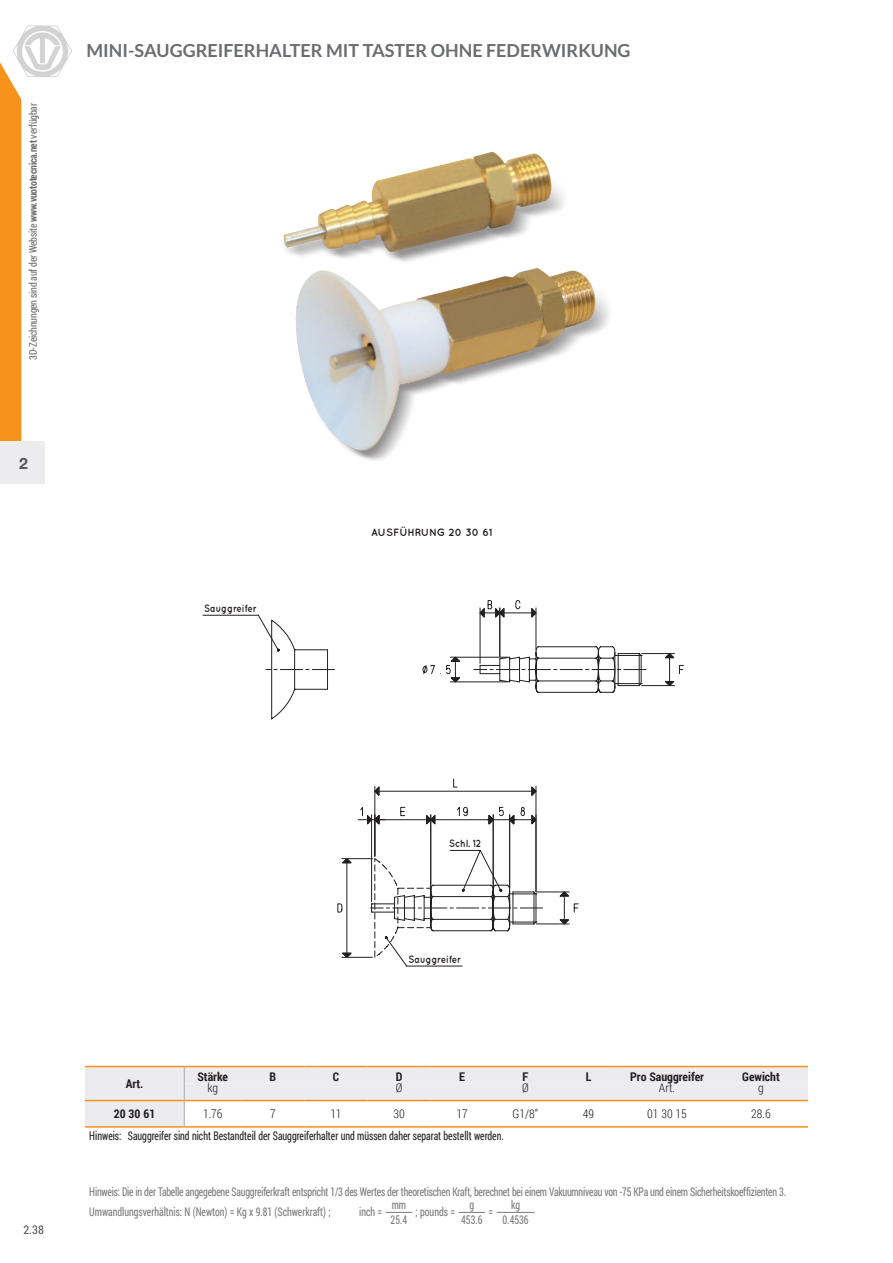
<style>
.page{position:relative;width:893px;height:1263px;background:#fff}
.page>*{position:absolute;margin:0;border:0;box-sizing:border-box;transform-origin:0 0}
.t1{font:700 18px "Lato";color:#6c6d70}
.t2{font:700 15.75px "Helvetica Neue LT Std";color:#57585a}
.t3{font:12px/19.8px "Roboto Condensed";letter-spacing:-.01em;color:#231f20;scale:.81 1}
.t4{font:700 12px "Roboto Condensed";color:#231f20}
.t5{font:300 12px "Roboto Condensed";color:#231f20}
.t6{font:12px "Roboto Condensed";color:#57585a}
.t7{font:10.5px "Roboto Condensed";letter-spacing:-.02em;color:#6c6d70;scale:.94 1}
.t8{font:700 10.5px "Quicksand";color:#231f20;scale:.85 1}
.t9{font:700 10.5px "Quicksand";color:#231f20}
.s1{font-weight:700}
</style>
<div class="page">
<img style="left:283px;top:151px;width:326px;height:310px">
<svg style="left:202px;top:600px;width:482px;height:367px"></svg>
<svg style="left:0;top:25px;width:72px;height:416px"></svg>
<div style="left:0;top:441px;width:45px;height:42px;background:#ececee"></div>
<svg style="left:85px;top:1067px;width:723px;height:59px"></svg>
<hr style="left:184px;top:1100px;width:57px;height:1px;background:#f7931d">
<hr style="left:241px;top:1100px;width:63px;height:1px;background:#f7931d">
<hr style="left:304px;top:1100px;width:64px;height:1px;background:#f7931d">
<hr style="left:368px;top:1100px;width:63px;height:1px;background:#f7931d">
<hr style="left:431px;top:1100px;width:63px;height:1px;background:#f7931d">
<hr style="left:494px;top:1100px;width:63px;height:1px;background:#f7931d">
<hr style="left:557px;top:1100px;width:63px;height:1px;background:#f7931d">
<hr style="left:620px;top:1100px;width:94px;height:1px;background:#f7931d">
<hr style="left:714px;top:1100px;width:94px;height:1px;background:#f7931d">
<hr style="left:85px;top:1100px;width:99px;height:1px;background:#f7931d">
<hr style="left:85px;top:1126px;width:99px;height:2px;background:#f7931d">
<hr style="left:184px;top:1126px;width:57px;height:2px;background:#f7931d">
<hr style="left:241px;top:1126px;width:63px;height:2px;background:#f7931d">
<hr style="left:304px;top:1126px;width:64px;height:2px;background:#f7931d">
<hr style="left:368px;top:1126px;width:63px;height:2px;background:#f7931d">
<hr style="left:431px;top:1126px;width:63px;height:2px;background:#f7931d">
<hr style="left:494px;top:1126px;width:63px;height:2px;background:#f7931d">
<hr style="left:557px;top:1126px;width:63px;height:2px;background:#f7931d">
<hr style="left:620px;top:1126px;width:94px;height:2px;background:#f7931d">
<hr style="left:714px;top:1126px;width:94px;height:2px;background:#f7931d">
<hr style="left:85px;top:1066px;width:99px;height:1px;background:#f7931d">
<hr style="left:184px;top:1066px;width:57px;height:1px;background:#f7931d">
<hr style="left:241px;top:1066px;width:63px;height:1px;background:#f7931d">
<hr style="left:304px;top:1066px;width:64px;height:1px;background:#f7931d">
<hr style="left:368px;top:1066px;width:63px;height:1px;background:#f7931d">
<hr style="left:431px;top:1066px;width:63px;height:1px;background:#f7931d">
<hr style="left:494px;top:1066px;width:63px;height:1px;background:#f7931d">
<hr style="left:557px;top:1066px;width:63px;height:1px;background:#f7931d">
<hr style="left:620px;top:1066px;width:94px;height:1px;background:#f7931d">
<hr style="left:714px;top:1066px;width:94px;height:1px;background:#f7931d">
<svg style="left:386px;top:1212px;width:26px;height:1px"></svg>
<svg style="left:459px;top:1212px;width:26px;height:1px"></svg>
<hr style="left:497px;top:1212px;width:37px;height:1px;background:#231f20">
<div style="left:203px;top:601px;width:55px;height:10px;background:#fff"></div>
<div style="left:407px;top:953px;width:55px;height:9px;background:#fff"></div>
<div style="left:449px;top:837px;width:32px;height:11px;background:#fff"></div>
<p class="t7" style="left:26px;top:360px;width:274px;rotate:-90deg">3D-Zeichnungen sind auf der Website <span class="s1">www.vuototecnica.net</span> verfügbar</p>
<h2 class="t2" style="left:19px;top:454px;width:10px">2</h2>
<h1 class="t1" style="left:87px;top:40px;width:546px">MINI-SAUGGREIFERHALTER MIT TASTER OHNE FEDERWIRKUNG</h1>
<p class="t8" style="left:204px;top:601px;width:63px">Sauggreifer</p>
<p class="t9" style="left:371px;top:526px;width:123px">AUSFÜHRUNG 20 30 61</p>
<p class="t6" style="left:23px;top:1221px;width:22px">2.38</p>
<p class="t8" style="left:449px;top:837px;width:39px">Schl. 12</p>
<p class="t8" style="left:409px;top:953px;width:63px">Sauggreifer</p>
<p class="t4" style="left:197px;top:1069px;width:32px">Stärke</p>
<p class="t4" style="left:269px;top:1069px;width:8px">B</p>
<p class="t4" style="left:333px;top:1069px;width:8px">C</p>
<p class="t4" style="left:396px;top:1069px;width:8px">D</p>
<p class="t4" style="left:459px;top:1069px;width:7px">E</p>
<p class="t4" style="left:522px;top:1069px;width:7px">F</p>
<p class="t4" style="left:586px;top:1069px;width:7px">L</p>
<p class="t4" style="left:630px;top:1069px;width:75px">Pro Sauggreifer</p>
<p class="t4" style="left:742px;top:1069px;width:39px">Gewicht</p>
<p class="t5" style="left:207px;top:1079px;width:12px">kg</p>
<p class="t5" style="left:396px;top:1079px;width:8px">Ø</p>
<p class="t5" style="left:522px;top:1079px;width:8px">Ø</p>
<p class="t5" style="left:659px;top:1079px;width:18px">Art.</p>
<p class="t5" style="left:758px;top:1079px;width:7px">g</p>
<p class="t3" style="left:89px;top:1125px;width:513px">Hinweis: Sauggreifer sind nicht Bestandteil der Sauggreiferhalter und müssen daher separat bestellt werden.</p>
<p class="t4" style="left:126px;top:1075px;width:19px">Art.</p>
<p class="t4" style="left:114px;top:1105px;width:43px">20 30 61</p>
<p class="t5" style="left:203px;top:1105px;width:21px">1.76</p>
<p class="t5" style="left:270px;top:1105px;width:7px">7</p>
<p class="t5" style="left:330px;top:1105px;width:13px">11</p>
<p class="t5" style="left:393px;top:1105px;width:13px">30</p>
<p class="t5" style="left:457px;top:1105px;width:13px">17</p>
<p class="t5" style="left:513px;top:1105px;width:27px">G1/8”</p>
<p class="t5" style="left:583px;top:1105px;width:13px">49</p>
<p class="t5" style="left:647px;top:1105px;width:41px">01 30 15</p>
<p class="t5" style="left:751px;top:1105px;width:21px">28.6</p>
<p class="t3" style="left:89px;top:1182px;width:862px">Hinweis: Die in der Tabelle angegebene Sauggreiferkraft entspricht 1/3 des Wertes der theoretischen Kraft, berechnet bei einem Vakuumniveau von -75 KPa und einem Sicherheitskoeffizienten 3.<br>Umwandlungsverhältnis: N (Newton) = Kg x 9.81 (Schwerkraft) ;</p>
<p class="t3" style="left:511px;top:1194px;width:13px">kg</p>
<p class="t3" style="left:392px;top:1194px;width:19px">mm</p>
<p class="t3" style="left:469px;top:1194px;width:7px">g</p>
<p class="t3" style="left:359px;top:1201px;width:30px">inch =</p>
<p class="t3" style="left:416px;top:1201px;width:50px">; pounds =</p>
<p class="t3" style="left:489px;top:1201px;width:7px">=</p>
<p class="t3" style="left:391px;top:1209px;width:22px">25.4</p>
<p class="t3" style="left:461px;top:1209px;width:28px">453.6</p>
<p class="t3" style="left:503px;top:1209px;width:34px">0.4536</p>
</div>
